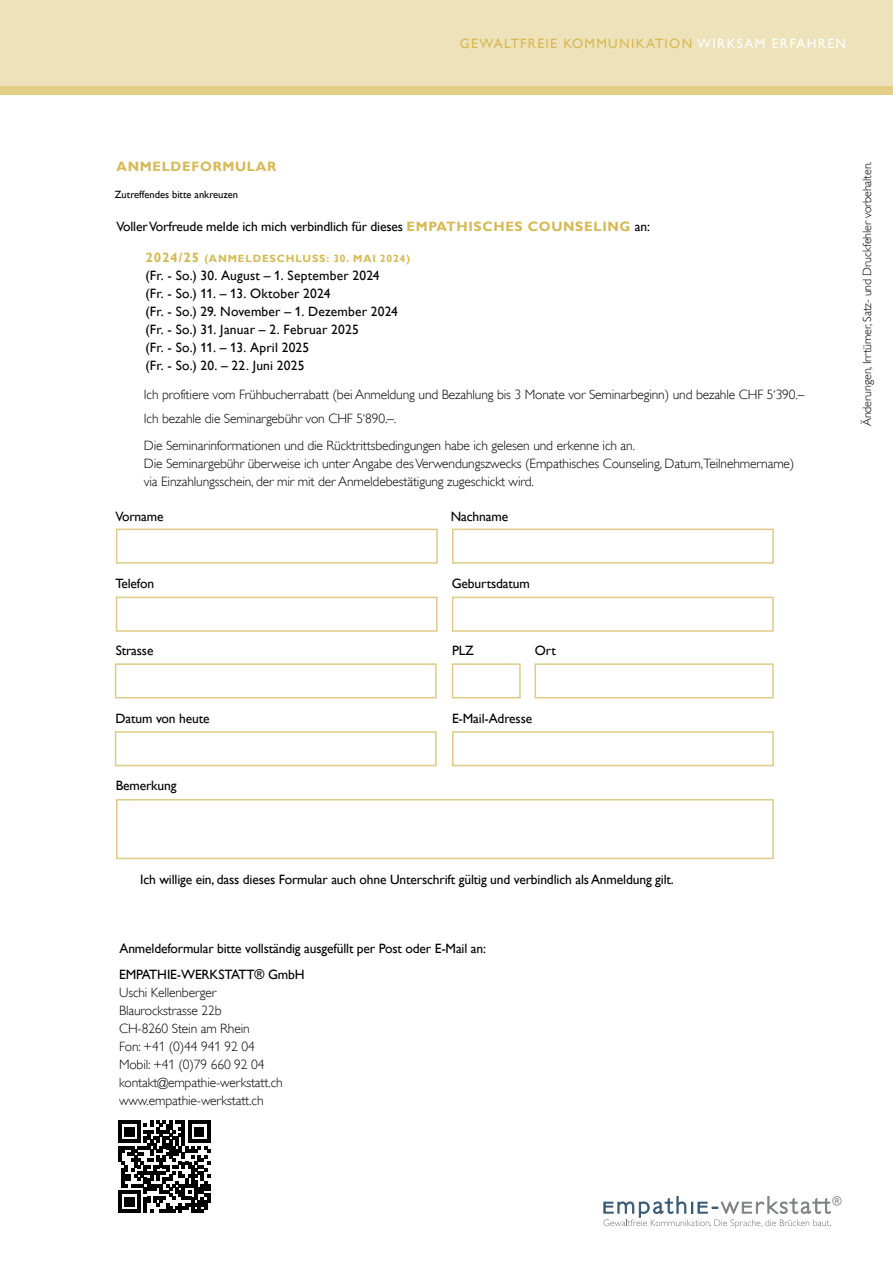
<style>
.page{position:relative;width:893px;height:1263px;background:#fff}
.page>*{position:absolute;margin:0;border:0;box-sizing:border-box;transform-origin:0 0}
.t1{font:300 13.5px/18px "Gill Alt One";letter-spacing:-.01em;color:#000}
.t2{font:13.5px "Gill Alt One";letter-spacing:-.01em;color:#000}
.t3{font:13.5px/18px "Gill Alt One";letter-spacing:.015em;color:#000}
.t4{font:700 13.5px "Gill Alt One";letter-spacing:.05em;color:#d7b953}
.t5{font:13.5px "Gill Alt One";letter-spacing:.1em;color:#d7b953}
.t6{font:13.5px "Gill Alt One";letter-spacing:.1em;color:#fff}
.t7{font:12.45px "Gill Sans";color:#808285}
.t8{font:300 12px "Gill Alt One";letter-spacing:-.01em;color:#000}
.t9{font:700 10.5px "Gill Alt One";letter-spacing:.08em;color:#d7b953}
.t10{font:10.5px "Gill Alt One";color:#000}
.s1{color:#d7b953}
.s2{font-weight:700;color:#d7b953}
.s3{font-size:13.5px}
.s4{font-weight:400}
.s5{font-weight:400;font-style:italic}
</style>
<div class="page">
<hr style="left:118px;top:1121px;width:4px;height:22px;background:#000">
<hr style="left:118px;top:1146px;width:4px;height:16px;background:#000">
<hr style="left:118px;top:1190px;width:4px;height:23px;background:#000">
<svg style="left:122px;top:1121px;width:88px;height:92px"></svg>
<div style="left:0;top:86px;width:893px;height:8px;background:#e3ce86"></div>
<div style="left:0;top:0;width:893px;height:86px;background:#eee2ba"></div>
<div style="left:116px;top:529px;width:322px;height:35px;border:2px solid #e1ca84"></div>
<div style="left:452px;top:529px;width:322px;height:35px;border:2px solid #e1ca84"></div>
<div style="left:116px;top:597px;width:322px;height:35px;border:2px solid #e1ca84"></div>
<div style="left:452px;top:597px;width:322px;height:35px;border:2px solid #e1ca84"></div>
<div style="left:115px;top:663px;width:322px;height:35px;border:2px solid #e1ca84"></div>
<div style="left:115px;top:731px;width:322px;height:35px;border:2px solid #e1ca84"></div>
<div style="left:452px;top:731px;width:322px;height:35px;border:2px solid #e1ca84"></div>
<div style="left:452px;top:663px;width:69px;height:35px;border:2px solid #e1ca84"></div>
<div style="left:534px;top:663px;width:240px;height:35px;border:2px solid #e1ca84"></div>
<div style="left:116px;top:799px;width:658px;height:60px;border:2px solid #e1ca84"></div>
<svg style="left:603px;top:1196px;width:228px;height:32px"></svg>
<p class="t5" style="left:460px;top:36px;width:22px">Gewaltf</p>
<p class="t5" style="left:528px;top:36px;width:16px">reie</p>
<p class="t5" style="left:563px;top:36px;width:33px">Kommu</p>
<p class="t5" style="left:619px;top:36px;width:20px">nikati</p>
<p class="t6" style="left:669px;top:36px;width:67px"><span class="s1">on</span> Wirksame</p>
<p class="t6" style="left:780px;top:36px;width:19px">rfah</p>
<p class="t6" style="left:818px;top:36px;width:30px">ren</p>
<p class="t4" style="left:116px;top:159px;width:161px">ANMELDEFORMULAR</p>
<p class="t10" style="left:115px;top:188px;width:125px">Zutreffendes bitte ankreuzen</p>
<p class="t2" style="left:116px;top:218px;width:310px">VollerVorfreude melde ich mich verbindlich für dieses <span class="s2">EMPATHI</span></p>
<p class="t4" style="left:473px;top:218px;width:78px">SCHES COUN</p>
<p class="t4" style="left:575px;top:218px;width:28px">SELING</p>
<p class="t2" style="left:635px;top:218px;width:17px">an:</p>
<p class="t9" style="left:145px;top:252px;width:125px"><span class="s3">2024/25</span> (ANMELDESC</p>
<p class="t9" style="left:286px;top:252px;width:126px">HLUSS: 30. MAI 2024)</p>
<p class="t3" style="left:145px;top:266px;width:254px">(Fr. - So.) 30. August – 1. September 2024 (Fr. - So.) 11. – 13. Oktober 2024<br>(Fr. - So.) 29. November – 1. Dezember 2024 (Fr. - So.) 31. Januar – 2. Februar 2025<br>(Fr. - So.) 11. – 13. April 2025<br>(Fr. - So.) 20. – 22. Juni 2025</p>
<p class="t1" style="left:144px;top:383px;width:662px;line-height:23.7px">Ich profitiere vom Frühbucherrabatt (bei Anmeldung und Bezahlung bis 3 Monate vor Seminarbeginn) und bezahle CHF 5‘390.–<br>Ich bezahle die Seminargebühr von CHF 5‘890.–.</p>
<p class="t1" style="left:144px;top:437px;width:652px">Die Seminarinformationen und die Rücktrittsbedingungen habe ich gelesen und erkenne ich an.<br>Die Seminargebühr überweise ich unter Angabe des Verwendungszwecks (Empathisches Counseling, Datum,Teilnehmername) via Einzahlungsschein, der mir mit der Anmeldebestätigung zugeschickt wird.</p>
<p class="t2" style="left:115px;top:508px;width:50px">Vorname</p>
<p class="t2" style="left:451px;top:508px;width:59px">Nachname</p>
<p class="t2" style="left:115px;top:575px;width:40px">Telefon</p>
<p class="t2" style="left:452px;top:575px;width:80px">Geburtsdatum</p>
<p class="t2" style="left:116px;top:643px;width:39px">Strasse</p>
<p class="t2" style="left:452px;top:643px;width:23px">PLZ</p>
<p class="t2" style="left:535px;top:642px;width:22px">Ort</p>
<p class="t2" style="left:116px;top:711px;width:95px">Datum von heute</p>
<p class="t2" style="left:452px;top:711px;width:82px">E-Mail-Adresse</p>
<p class="t2" style="left:116px;top:778px;width:62px">Bemerkung</p>
<p class="t2" style="left:140px;top:871px;width:535px">Ich willige ein, dass dieses Formular auch ohne Unterschrift gültig und verbindlich als Anmeldung gilt.</p>
<p class="t2" style="left:119px;top:941px;width:368px">Anmeldeformular bitte vollständig ausgefüllt per Post oder E-Mail an:</p>
<p class="t1" style="left:119px;top:965px;width:187px"><span class="s4">EMPATHIE-WERKSTATT</span><span class="s5">®</span> <span class="s4">GmbH<br></span>Uschi Kellenberger<br>Blaurockstrasse 22b<br>CH-8260 Stein am Rhein<br>Fon: +41 (0)44 941 92 04<br>Mobil: +41 (0)79 660 92 04 kontakt@empathie-werkstatt.ch www.empathie-werkstatt.ch</p>
<p class="t8" style="left:860px;top:426px;width:266px;rotate:-90deg">Änderungen, Irrtümer, Satz- und Druckfehler vorbehalten.</p>
<p class="t7" style="left:832px;top:1193px;width:11px">®</p>
</div>
